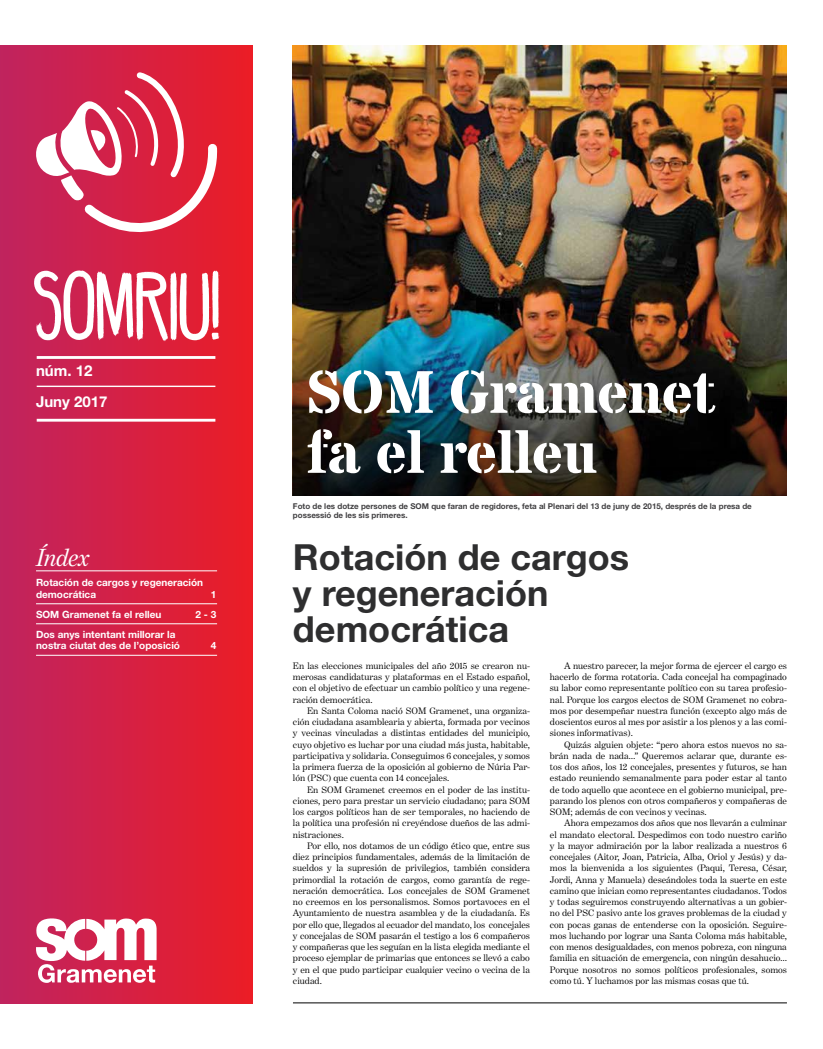
<style>
.page{position:relative;width:823px;height:1049px;background:#fff}
.page>*{position:absolute;margin:0;border:0;box-sizing:border-box;transform-origin:0 0}
.t1{font:700 60px/60px "Stardos Stencil";letter-spacing:-.02em;color:#fff}
.t2{font:700 36px/36px "Helvetica Neue LT Std";color:#2e2e2f}
.t3{font:italic 25px "Benton Modern One";letter-spacing:-.02em;color:#fff}
.t4{font:700 15px/31.2px "Helvetica Neue LT Std";color:#fff}
.t5{font:700 10px/11.5px "Helvetica Neue LT Std";color:#fff}
.t6{font:9.5px/11.2px "Benton Modern One";color:#000;text-align:justify}
.t7{font:700 8px/9px "Helvetica Neue LT Std";color:#414042}
</style>
<div class="page">
<div style="left:0;top:46px;width:252px;height:957px;background:linear-gradient(to right,#bf2460,#eb1e27)"></div>
<svg style="left:36px;top:918px;width:120px;height:65px"></svg>
<hr style="left:37px;top:356px;width:178px;height:3px;background:#fff">
<hr style="left:37px;top:419px;width:178px;height:3px;background:#fff">
<hr style="left:37px;top:386px;width:178px;height:1px;background:#fff">
<svg style="left:33px;top:68px;width:188px;height:165px"></svg>
<svg style="left:34px;top:270px;width:185px;height:71px"></svg>
<img style="left:293px;top:46px;width:493px;height:259px">
<hr style="left:36px;top:570px;width:181px;height:1px;background:#fff">
<hr style="left:36px;top:603px;width:181px;height:1px;background:#fff">
<hr style="left:36px;top:623px;width:181px;height:1px;background:#fff">
<hr style="left:36px;top:655px;width:181px;height:1px;background:#fff">
<hr style="left:293px;top:1002px;width:493px;height:1px;background:#000">
<img style="left:293px;top:305px;width:493px;height:190px">
<h3 class="t4" style="left:36px;top:355px;width:73px">núm. 12<br>Juny 2017</h3>
<h3 class="t3" style="left:36px;top:544px;width:55px">Índex</h3>
<p class="t5" style="left:36px;top:576px;width:169px">Rotación de cargos y regeneración democrática</p>
<p class="t5" style="left:210px;top:588px;width:7px">1</p>
<p class="t5" style="left:36px;top:608px;width:127px">SOM Gramenet fa el relleu</p>
<p class="t5" style="left:195px;top:608px;width:22px">2 - 3</p>
<p class="t5" style="left:36px;top:628px;width:145px">Dos anys intentant millorar la nostra ciutat des de l’oposició</p>
<p class="t5" style="left:210px;top:639px;width:7px">4</p>
<h1 class="t1" style="left:306px;top:366px;width:410px">SOM Gramenet fa el relleu</h1>
<p class="t7" style="left:293px;top:501px;width:460px">Foto de les dotze persones de SOM que faran de regidores, feta al Plenari del 13 de juny de 2015, després de la presa de possessió de les sis primeres.</p>
<h2 class="t2" style="left:293px;top:538px;width:337px">Rotación de cargos y regeneración democrática</h2>
<p class="t6" style="left:293px;top:660px;width:238px">En las elecciones municipales del año 2015 se crearon nu&shy;merosas candidaturas y plataformas en el Estado español, con el objetivo de efectuar un cambio político y una regene&shy;ración democrática.</p>
<p class="t6" style="left:293px;top:705px;width:238px;text-indent:14px">En Santa Coloma nació SOM Gramenet, una organiza&shy;ción ciudadana asamblearia y abierta, formada por vecinos y vecinas vinculadas a distintas entidades del municipio, cuyo objetivo es luchar por una ciudad más justa, habitable, participativa y solidaria. Conseguimos 6 concejales, y somos la primera fuerza de la oposición al gobierno de Núria Par&shy;lón (PSC) que cuenta con 14 concejales.</p>
<p class="t6" style="left:293px;top:784px;width:238px;text-indent:14px">En SOM Gramenet creemos en el poder de las institu&shy;ciones, pero para prestar un servicio ciudadano; para SOM los cargos políticos han de ser temporales, no haciendo de la política una profesión ni creyéndose dueños de las admi&shy;nistraciones.</p>
<p class="t6" style="left:293px;top:840px;width:238px;text-indent:14px">Por ello, nos dotamos de un código ético que, entre sus diez principios fundamentales, además de la limitación de sueldos y la supresión de privilegios, también considera primordial la rotación de cargos, como garantía de rege&shy;neración democrática. Los concejales de SOM Gramenet no creemos en los personalismos. Somos portavoces en el Ayuntamiento de nuestra asamblea y de la ciudadanía. Es por ello que, llegados al ecuador del mandato, los concejales y concejalas de SOM pasarán el testigo a los 6 compañeros y compañeras que les seguían en la lista elegida mediante el proceso ejemplar de primarias que entonces se llevó a cabo y en el que pudo participar cualquier vecino o vecina de la ciudad.</p>
<p class="t6" style="left:549px;top:660px;width:238px;text-indent:14px">A nuestro parecer, la mejor forma de ejercer el cargo es hacerlo de forma rotatoria. Cada concejal ha compaginado su labor como representante político con su tarea profesio&shy;nal. Porque los cargos electos de SOM Gramenet no cobra&shy;mos por desempeñar nuestra función (excepto algo más de doscientos euros al mes por asistir a los plenos y a las comi&shy;siones informativas).</p>
<p class="t6" style="left:549px;top:739px;width:238px;text-indent:14px">Quizás alguien objete: “pero ahora estos nuevos no sa&shy;brán nada de nada…” Queremos aclarar que, durante es&shy;tos dos años, los 12 concejales, presentes y futuros, se han estado reuniendo semanalmente para poder estar al tanto de todo aquello que acontece en el gobierno municipal, pre&shy;parando los plenos con otros compañeros y compañeras de SOM; además de con vecinos y vecinas.</p>
<p class="t6" style="left:549px;top:817px;width:238px;text-indent:14px">Ahora empezamos dos años que nos llevarán a culminar el mandato electoral. Despedimos con todo nuestro cariño y la mayor admiración por la labor realizada a nuestros 6 concejales (Aitor, Joan, Patricia, Alba, Oriol y Jesús) y da&shy;mos la bienvenida a los siguientes (Paqui, Teresa, César, Jordi, Anna y Manuela) deseándoles toda la suerte en este camino que inician como representantes ciudadanos. Todos y todas seguiremos construyendo alternativas a un gobier&shy;no del PSC pasivo ante los graves problemas de la ciudad y con pocas ganas de entenderse con la oposición. Seguire&shy;mos luchando por lograr una Santa Coloma más habitable, con menos desigualdades, con menos pobreza, con ninguna familia en situación de emergencia, con ningún desahucio… Porque nosotros no somos políticos profesionales, somos como tú. Y luchamos por las mismas cosas que tú.</p>
</div>
